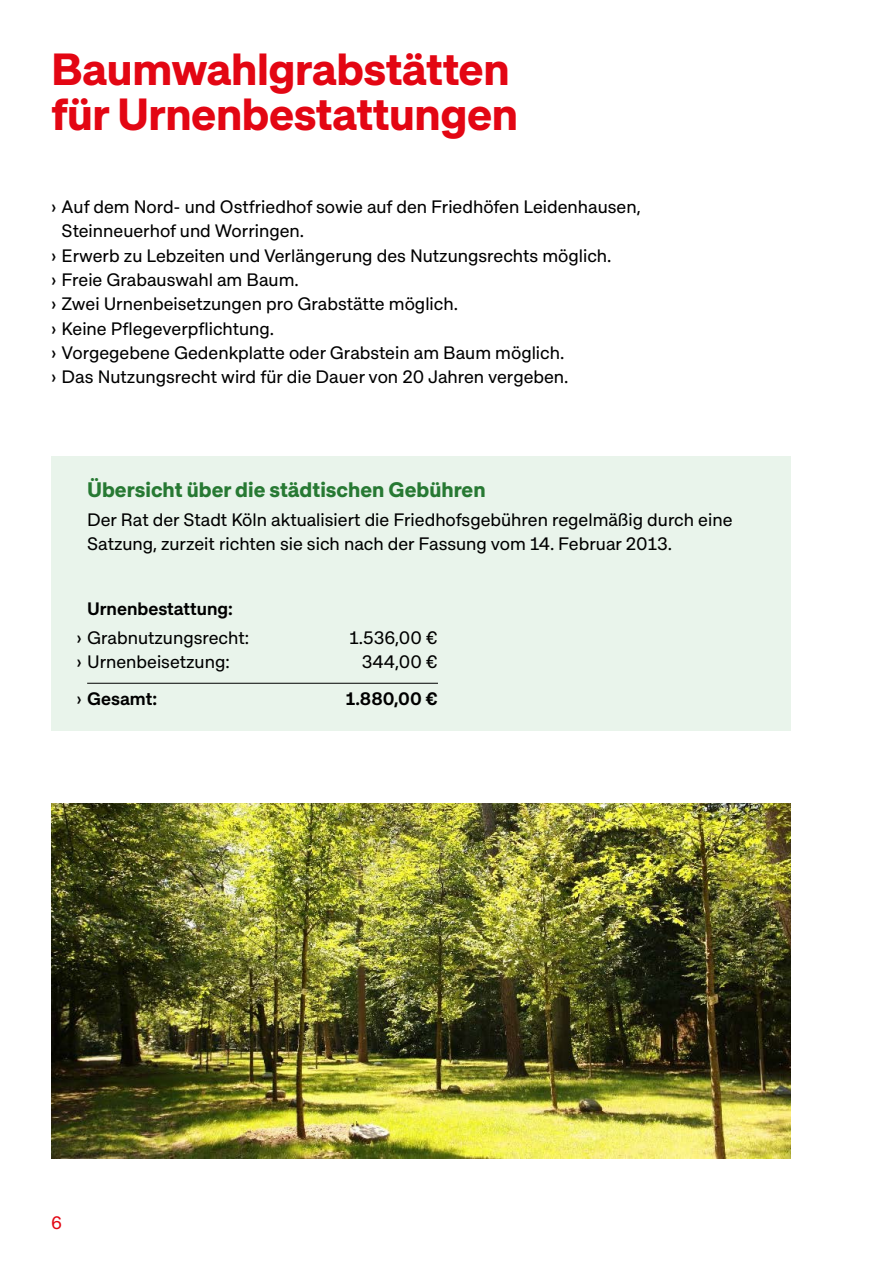
<style>
.page{position:relative;width:893px;height:1263px;background:#fff}
.page>*{position:absolute;margin:0;border:0;box-sizing:border-box;transform-origin:0 0}
.Headline_30pt_bis_16{font:700 45px/45px "Approach Koeln";letter-spacing:-.01em;color:#e30613}
.Zwischenüberschrift{font:700 21px "Approach Koeln";color:#277933}
.Fließtext{font:18px/24.3px "Approach Koeln";color:#000}
.Zwischenüberschrift-2{font:600 18px "Approach Koeln";color:#000}
.t1{font:18px "Approach Koeln";color:#e30613}
.s1{font-weight:400}
</style>
<div class="page">
<div style="left:51px;top:456px;width:740px;height:274px;background:#e9f4eb"></div>
<hr style="left:87px;top:683px;width:351px;height:1px;background:#000">
<img style="left:51px;top:804px;width:740px;height:354px">
<h2 class="Headline_30pt_bis_16" style="left:51px;top:45px;width:469px">Baumwahlgrabstätten für Urnenbestattungen</h2>
<p class="Fließtext" style="left:62px;top:194px;width:581px;text-indent:-11px">› Auf dem Nord- und Ostfriedhof sowie auf den Friedhöfen Leidenhausen,<br>Steinneuerhof und Worringen.</p>
<p class="Fließtext" style="left:51px;top:243px;width:562px">› Erwerb zu Lebzeiten und Verlängerung des Nutzungsrechts möglich.</p>
<p class="Fließtext" style="left:51px;top:267px;width:249px">› Freie Grabauswahl am Baum.</p>
<p class="Fließtext" style="left:51px;top:291px;width:409px">› Zwei Urnenbeisetzungen pro Grabstätte möglich.</p>
<p class="Fließtext" style="left:51px;top:315px;width:225px">› Keine Pflegeverpflichtung.</p>
<p class="Fließtext" style="left:51px;top:340px;width:515px">› Vorgegebene Gedenkplatte oder Grabstein am Baum möglich.</p>
<p class="Fließtext" style="left:51px;top:364px;width:519px">› Das Nutzungsrecht wird für die Dauer von 20 Jahren vergeben.</p>
<h3 class="Zwischenüberschrift" style="left:87px;top:476px;width:400px">Übersicht über die städtischen Gebühren</h3>
<p class="Fließtext" style="left:87px;top:507px;width:647px">Der Rat der Stadt Köln aktualisiert die Friedhofsgebühren regelmäßig durch eine<br>Satzung, zurzeit richten sie sich nach der Fassung vom 14. Februar 2013.</p>
<h3 class="Zwischenüberschrift-2" style="left:87px;top:597px;width:147px">Urnenbestattung:</h3>
<p class="Fließtext" style="left:77px;top:624px;width:174px">› Grabnutzungsrecht:</p>
<p class="Fließtext" style="left:350px;top:624px;width:90px">1.536,00 €</p>
<p class="Fließtext" style="left:77px;top:649px;width:155px">› Urnenbeisetzung:</p>
<p class="Fließtext" style="left:362px;top:649px;width:78px">344,00 €</p>
<p class="Zwischenüberschrift-2" style="left:77px;top:687px;width:82px"><span class="s1">›</span> Gesamt:</p>
<p class="Zwischenüberschrift-2" style="left:346px;top:687px;width:94px">1.880,00 €</p>
<p class="t1" style="left:51px;top:1211px;width:12px">6</p>
</div>
